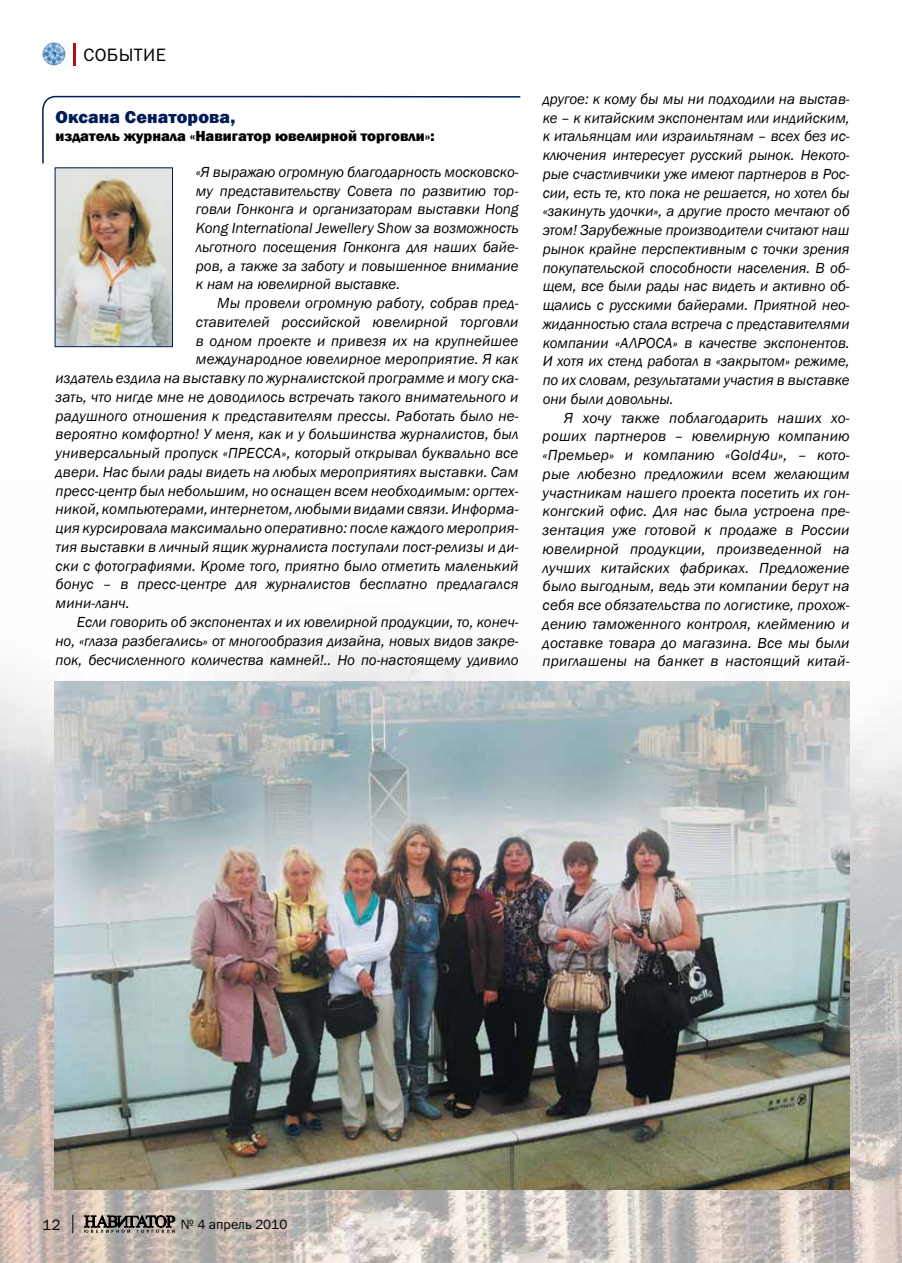
<style>
.page{position:relative;width:902px;height:1263px;background:#fff}
.page>*{position:absolute;margin:0;border:0;box-sizing:border-box;transform-origin:0 0}
.t1{font:800 18px "Franklin Gothic";letter-spacing:.01em;color:#001c54}
.t2{font:18px "Franklin Gothic Book C";color:#000}
.t3{font:italic 15px/18.8px "Franklin Gothic";letter-spacing:.01em;color:#000;text-align:justify}
.t4{font:800 15px "Franklin Gothic";color:#000}
.t5{font:15px "Franklin Gothic Book C";color:#000}
.t6{font:13.5px "Franklin Gothic Book C";color:#000}
</style>
<div class="page">
<img style="left:43px;top:43px;width:22px;height:22px;border-radius:11px">
<hr style="left:73px;top:43px;width:3px;height:23px;background:#b11116">
<img style="left:0;top:643px;width:901px;height:620px">
<svg style="left:84px;top:1215px;width:91px;height:18px;background:#716a65"></svg>
<svg style="left:72px;top:1215px;width:1px;height:18px"></svg>
<img style="left:54px;top:681px;width:794px;height:509px">
<svg style="left:42px;top:95px;width:479px;height:69px"></svg>
<img style="left:57px;top:169px;width:114px;height:176px">
<div style="left:55px;top:167px;width:118px;height:180px;border:1px solid #001c54"></div>
<p class="t2" style="left:84px;top:45px;width:13px">событие</p>
<p class="t1" style="left:55px;top:105px;width:181px">Оксана Сенаторова,</p>
<p class="t4" style="left:55px;top:126px;width:380px">издатель журнала «Навигатор ювелирной торговли»:</p>
<p class="t3" style="left:196px;top:163px;width:324px">«Я выражаю огромную благодарность московско&shy;му представительству Совета по развитию тор&shy;говли Гонконга и организаторам выставки Hong Kong International Jewellery Show за возможность льготного посещения Гонконга для наших байе&shy;ров, а также за заботу и повышенное внимание к нам на ювелирной выставке.</p>
<p class="t3" style="left:217px;top:294px;width:303px">Мы провели огромную работу, собрав пред-</p>
<p class="t3" style="left:196px;top:313px;width:324px">ставителей российской ювелирной торговли</p>
<p class="t3" style="left:196px;top:332px;width:324px">в одном проекте и привезя их на крупнейшее</p>
<p class="t3" style="left:196px;top:350px;width:324px">международное ювелирное мероприятие. Я как</p>
<p class="t3" style="left:55px;top:369px;width:464px">издатель ездила на выставку по журналистской программе и могу ска-</p>
<p class="t3" style="left:55px;top:388px;width:464px">зать, что нигде мне не доводилось встречать такого внимательного и</p>
<p class="t3" style="left:55px;top:407px;width:464px">радушного отношения к представителям прессы. Работать было не-</p>
<p class="t3" style="left:55px;top:425px;width:464px">вероятно комфортно! У меня, как и у большинства журналистов, был</p>
<p class="t3" style="left:55px;top:444px;width:464px">универсальный пропуск «ПРЕССА», который открывал буквально все</p>
<p class="t3" style="left:55px;top:463px;width:464px">двери. Нас были рады видеть на любых мероприятиях выставки. Сам</p>
<p class="t3" style="left:55px;top:482px;width:464px">пресс-центр был небольшим, но оснащен всем необходимым: оргтех-</p>
<p class="t3" style="left:55px;top:500px;width:464px">никой, компьютерами, интернетом, любыми видами связи. Информа-</p>
<p class="t3" style="left:55px;top:519px;width:464px">ция курсировала максимально оперативно: после каждого мероприя-</p>
<p class="t3" style="left:55px;top:538px;width:464px">тия выставки в личный ящик журналиста поступали пост-релизы и ди-</p>
<p class="t3" style="left:55px;top:557px;width:464px">ски с фотографиями. Кроме того, приятно было отметить маленький</p>
<p class="t3" style="left:55px;top:575px;width:464px">бонус – в пресс-центре для журналистов бесплатно предлагался</p>
<p class="t3" style="left:55px;top:594px;width:76px">мини-ланч.</p>
<p class="t3" style="left:77px;top:613px;width:443px">Если говорить об экспонентах и их ювелирной продукции, то, конеч-</p>
<p class="t3" style="left:55px;top:632px;width:464px">но, «глаза разбегались» от многообразия дизайна, новых видов закре-</p>
<p class="t3" style="left:55px;top:650px;width:464px">пок, бесчисленного количества камней!.. Но по-настоящему удивило</p>
<p class="t3" style="left:542px;top:90px;width:308px">другое: к кому бы мы ни подходили на выстав&shy;ке – к китайским экспонентам или индийским, к итальянцам или израильтянам – всех без ис&shy;ключения интересует русский рынок. Некото&shy;рые счастливчики уже имеют партнеров в Рос&shy;сии, есть те, кто пока не решается, но хотел бы «закинуть удочки», а другие просто мечтают об этом! Зарубежные производители считают наш рынок крайне перспективным с точки зрения покупательской способности населения. В об&shy;щем, все были рады нас видеть и активно об&shy;щались с русскими байерами. Приятной нео&shy;жиданностью стала встреча с представителями компании «АЛРОСА» в качестве экспонентов.<br>И хотя их стенд работал в «закрытом» режиме, по их словам, результатами участия в выставке они были довольны.</p>
<p class="t3" style="left:542px;top:408px;width:308px;text-indent:21px">Я хочу также поблагодарить наших хо&shy;роших партнеров – ювелирную компанию «Премьер» и компанию «Gold4u», – кото&shy;рые любезно предложили всем желающим участникам нашего проекта посетить их гон&shy;конгский офис. Для нас была устроена пре&shy;зентация уже готовой к продаже в России ювелирной продукции, произведенной на лучших китайских фабриках. Предложение было выгодным, ведь эти компании берут на себя все обязательства по логистике, прохож&shy;дению таможенного контроля, клеймению и доставке товара до магазина. Все мы были приглашены на банкет в настоящий китай-</p>
<p class="t5" style="left:43px;top:1216px;width:20px">12</p>
<p class="t6" style="left:181px;top:1217px;width:108px">№ 4 апрель 2010</p>
</div>
